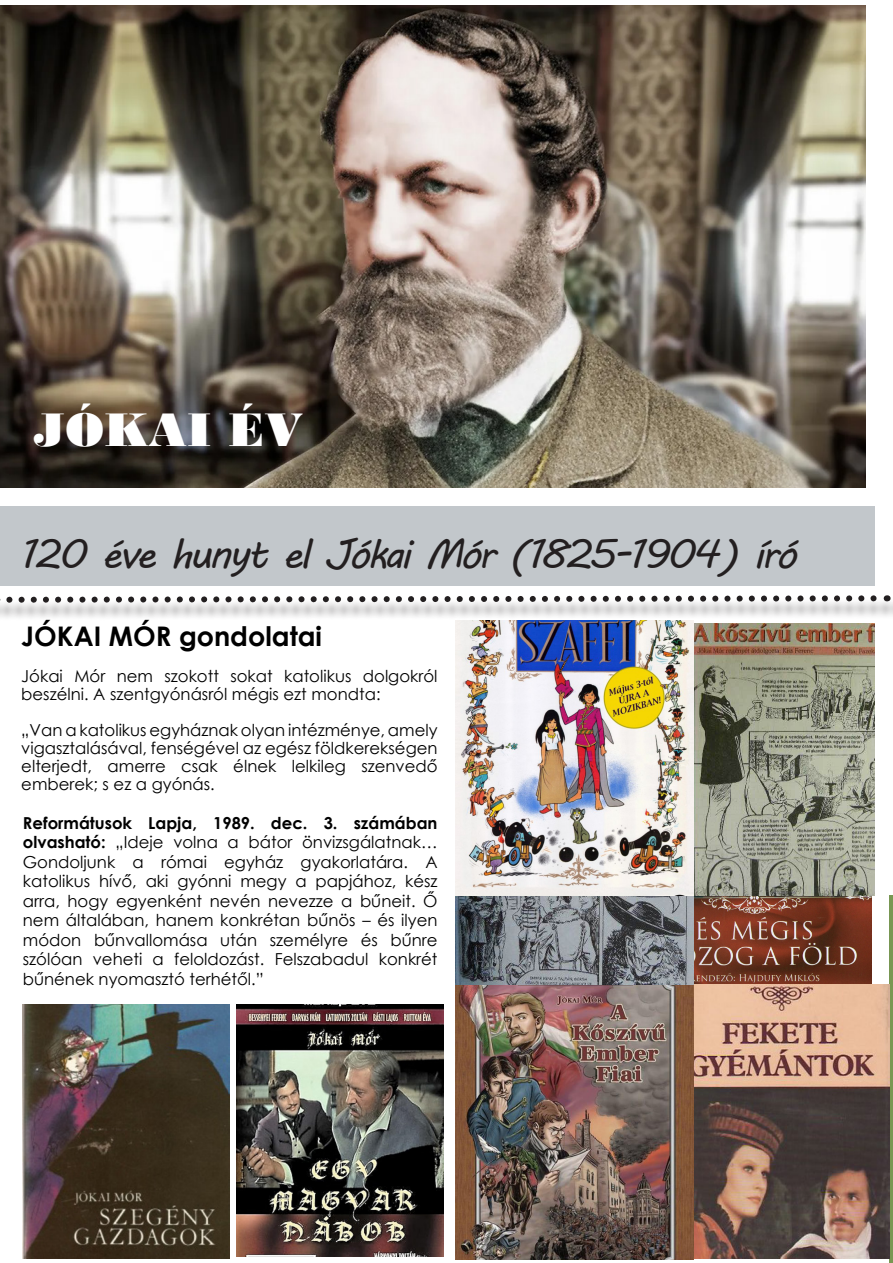
<style>
.page{position:relative;width:893px;height:1263px;background:#fff}
.page>*{position:absolute;margin:0;border:0;box-sizing:border-box;transform-origin:0 0}
.t1{font:49.5px "Bodoni MT Black";color:#fff}
.t2{font:40.5px "MV Boli";letter-spacing:-.07em;color:#231f20}
.t3{font:700 27px "Century Gothic";color:#000}
.t4{font:16.5px/19.5px "Century Gothic";color:#000;text-align:justify}
.s1{font-weight:700}
</style>
<div class="page">
<hr style="left:890px;top:895px;width:3px;height:368px;background:#789752">
<div style="left:0;top:507px;width:875px;height:79px;background:#c2c7cb"></div>
<div style="left:0;top:598px;width:893px;height:23px;background:#231f20;opacity:.75"></div>
<svg style="left:0;top:595px;width:888px;height:11px"></svg>
<img style="left:0;top:6px;width:865px;height:482px">
<img style="left:694px;top:896px;width:178px;height:88px">
<img style="left:694px;top:984px;width:196px;height:275px">
<img style="left:23px;top:1005px;width:206px;height:254px">
<img style="left:237px;top:1005px;width:206px;height:251px">
<img style="left:694px;top:623px;width:181px;height:273px">
<img style="left:455px;top:895px;width:239px;height:90px">
<img style="left:455px;top:621px;width:239px;height:274px">
<img style="left:455px;top:985px;width:239px;height:275px">
<p class="t1" style="left:33px;top:400px;width:271px">JÓKAI ÉV</p>
<p class="t2" style="left:21px;top:526px;width:777px">120 éve hunyt el Jókai Mór (1825-1904) író</p>
<p class="t3" style="left:21px;top:615px;width:302px">JÓKAI MÓR gondolatai</p>
<p class="t4" style="left:21px;top:666px;width:418px;line-height:18px">Jókai Mór nem szokott sokat katolikus dolgokról beszélni. A szentgyónásról mégis ezt mondta:</p>
<p class="t4" style="left:21px;top:720px;width:418px;line-height:18px">„Van a katolikus egyháznak olyan intézménye, amely vigasztalásával, fenségével az egész földkerekségen elterjedt, amerre csak élnek lelkileg szenvedő emberek; s ez a gyónás.</p>
<p class="t4" style="left:23px;top:813px;width:416px"><span class="s1">Reformátusok Lapja, 1989. dec. 3. számában olvasható:</span> „Ideje volna a bátor önvizsgálatnak… Gondoljunk a római egyház gyakorlatára. A katolikus hívő, aki gyónni megy a papjához, kész arra, hogy egyenként nevén nevezze a bűneit. Ő nem általában, hanem konkrétan bűnös – és ilyen módon bűnvallomása után személyre és bűnre szólóan veheti a feloldozást. Felszabadul konkrét bűnének nyomasztó terhétől.”</p>
</div>
